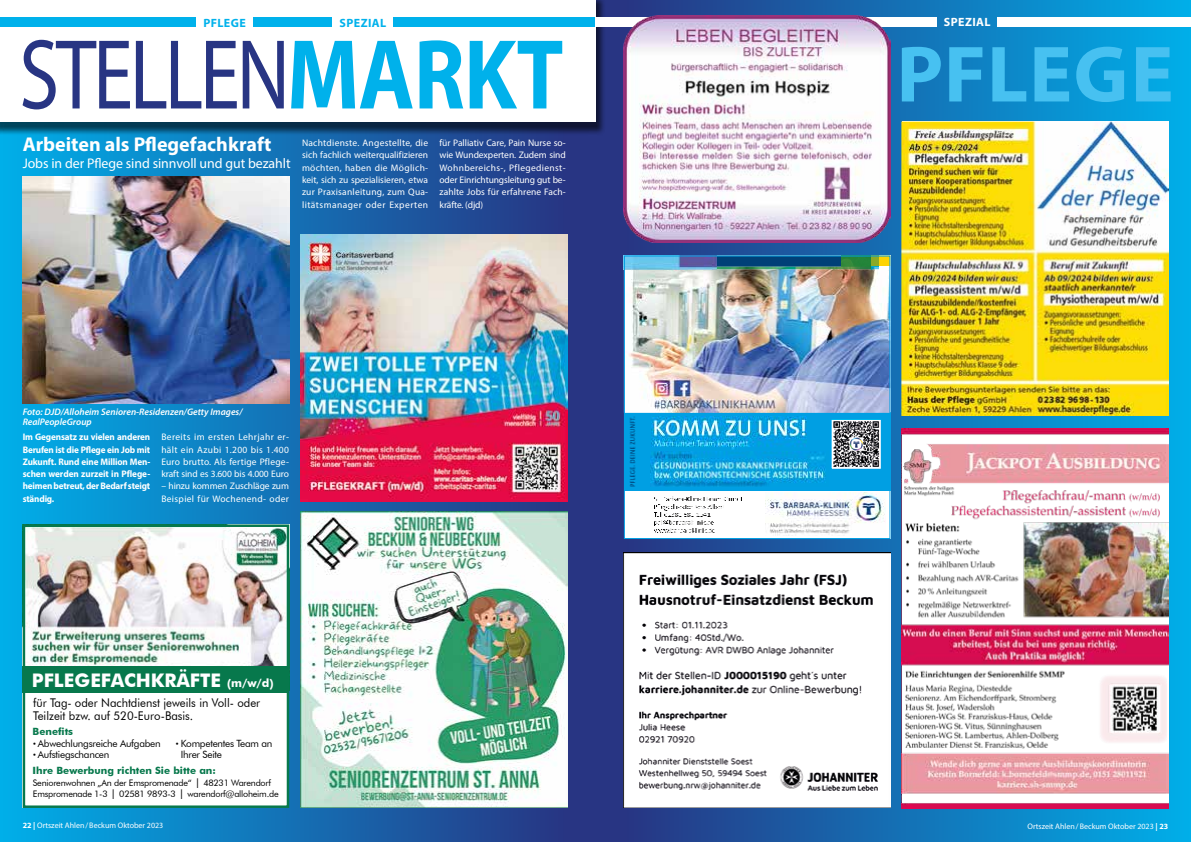
<style>
.page{position:relative;width:1191px;height:842px;background:#fff}
.page>*{position:absolute;margin:0;border:0;box-sizing:border-box;transform-origin:0 0}
.t1{font:100.2px "Myriad Pro";letter-spacing:-.04em;color:#283583;scale:.81 1}
.t2{font:700 80.5px "Myriad Pro";letter-spacing:.01em;color:#47c1f1}
.t3{font:700 20px "Myriad Pro";color:#fff}
.t4{font:700 18.7px "Futura BT";color:#fff}
.t5{font:14px "Myriad Pro";letter-spacing:-.005em;color:#fff}
.t6{font:12px/13px "Futura BT";color:#000;scale:.95 1}
.t7{font:700 12px "Myriad Pro";letter-spacing:.03em;color:#00b1eb}
.t8{font:700 12px "Myriad Pro";letter-spacing:.035em;color:#fff}
.t9{font:10px/11px "Futura BT";letter-spacing:-.025em;color:#000}
.t10{font:700 10px "Futura BT";color:#07784c}
.t11{font:9.5px/12.3px "Myriad Pro";letter-spacing:.015em;color:#fff;text-align:justify}
.t12{font:700 9.5px/12.3px "Myriad Pro";letter-spacing:-.02em;color:#fff;text-align:justify;scale:.96 1}
.t13{font:italic 600 9.5px/10px "Myriad Pro";color:#fff}
.t14{font:9px/11px "Futura BT";letter-spacing:-.025em;color:#000}
.t15{font:8px "Myriad Pro";color:#fff}
.s1{font-weight:700;color:#00b1eb}
.s2{font-size:11.5px}
.s3{font-family:"Myriad Pro";font-weight:900}
.s4{font-size:13.5px}
.s5{font-weight:700}
</style>
<div class="page">
<div style="left:595px;top:0;width:596px;height:842px;background:#283583"></div>
<svg style="left:626px;top:0;width:565px;height:842px;background:#1383c2"></svg>
<div style="left:0;top:0;width:595px;height:842px;background:#283583"></div>
<div style="left:0;top:0;width:564px;height:842px;background:linear-gradient(to right,#00aee8,#293885)"></div>
<div style="left:0;top:0;width:605px;height:136px;background:#000;opacity:.6"></div>
<div style="left:0;top:0;width:595px;height:121px;background:#fff"></div>
<div style="left:0;top:18px;width:196px;height:9px;background:#00b1eb"></div>
<div style="left:393px;top:18px;width:202px;height:9px;background:#00b1eb"></div>
<div style="left:253px;top:18px;width:79px;height:9px;background:#00b1eb"></div>
<img style="left:300px;top:512px;width:267px;height:296px">
<img style="left:300px;top:235px;width:267px;height:266px">
<div style="left:23px;top:524px;width:266px;height:284px;background:#fff"></div>
<img style="left:26px;top:527px;width:260px;height:139px">
<div style="left:23px;top:666px;width:266px;height:27px;background:#07784c"></div>
<div style="left:23px;top:524px;width:266px;height:284px;border:2px solid #07784c"></div>
<img style="left:23px;top:176px;width:266px;height:227px">
<div style="left:624px;top:255px;width:266px;height:284px;background:#fff"></div>
<div style="left:624px;top:412px;width:266px;height:79px;background:#009fe3"></div>
<img style="left:626px;top:269px;width:262px;height:144px">
<img style="left:716px;top:257px;width:155px;height:10px">
<img style="left:765px;top:492px;width:120px;height:43px">
<img style="left:654px;top:496px;width:88px;height:37px">
<img style="left:651px;top:452px;width:175px;height:35px">
<img style="left:651px;top:417px;width:156px;height:32px">
<img style="left:831px;top:419px;width:50px;height:50px">
<img style="left:629px;top:416px;width:7px;height:71px">
<img style="left:716px;top:267px;width:155px;height:2px">
<img style="left:626px;top:257px;width:90px;height:12px">
<svg style="left:871px;top:255px;width:20px;height:14px"></svg>
<div style="left:624px;top:255px;width:266px;height:284px;border:1px solid #009fe3"></div>
<img style="left:902px;top:428px;width:266px;height:380px">
<img style="left:624px;top:553px;width:266px;height:255px">
<div style="left:596px;top:17px;width:204px;height:9px;background:#fff"></div>
<div style="left:997px;top:17px;width:194px;height:9px;background:#fff"></div>
<div style="left:858px;top:17px;width:78px;height:9px;background:#fff"></div>
<img style="left:624px;top:16px;width:266px;height:226px">
<img style="left:901px;top:121px;width:267px;height:294px">
<p class="t7" style="left:204px;top:15px;width:44px">PFLEGE</p>
<p class="t7" style="left:339px;top:15px;width:48px">SPEZIAL</p>
<h1 class="t1" style="left:19px;top:13px;width:673px">STELLEN<span class="s1">MARKT</span></h1>
<p class="t11" style="left:302px;top:137px;width:128px">Nachtdienste. Angestellte, die sich fachlich weiterqualifizieren möchten, haben die Möglich&shy;keit, sich zu spezialisieren, etwa zur Praxisanleitung, zum Qua&shy;litätsmanager oder Experten</p>
<p class="t11" style="left:439px;top:137px;width:128px">für Palliativ Care, Pain Nurse so&shy;wie Wundexperten. Zudem sind Wohnbereichs-, Pflegedienst&shy;oder Einrichtungsleitung gut be&shy;zahlte Jobs für erfahrene Fach&shy;kräfte. (djd)</p>
<h3 class="t3" style="left:23px;top:131px;width:250px">Arbeiten als Pflegefachkraft</h3>
<h3 class="t5" style="left:23px;top:155px;width:269px">Jobs in der Pflege sind sinnvoll und gut bezahlt</h3>
<p class="t13" style="left:23px;top:407px;width:221px">Foto: DJD/Alloheim Senioren-Residenzen/Getty Images/<br>RealPeopleGroup</p>
<p class="t12" style="left:23px;top:431px;width:134px">Im Gegensatz zu vielen anderen Berufen ist die Pflege ein Job mit Zukunft. Rund eine Million Men&shy;schen werden zurzeit in Pflege&shy;heimen betreut, der Bedarf steigt ständig.</p>
<p class="t11" style="left:161px;top:431px;width:129px">Bereits im ersten Lehrjahr er&shy;hält ein Azubi 1.200 bis 1.400<br>Euro brutto. Als fertige Pflege&shy;kraft sind es 3.600 bis 4.000 Euro</p>
<p class="t11" style="left:161px;top:480px;width:129px">– hinzu kommen Zuschläge zum<br>Beispiel für Wochenend- oder</p>
<h3 class="t4" style="left:32px;top:669px;width:243px">PFLEGEFACHKRÄFTE <span class="s2">(m/w/d)</span></h3>
<p class="t6" style="left:33px;top:696px;width:240px">für Tag- oder Nachtdienst jeweils in Voll- oder<br>Teilzeit bzw. auf 520-Euro-Basis.</p>
<p class="t10" style="left:33px;top:726px;width:42px">Benefits</p>
<p class="t9" style="left:33px;top:738px;width:129px"><span class="s3">·</span> Abwechlungsreiche Aufgaben <span class="s3">·</span> Aufstiegschancen</p>
<p class="t9" style="left:181px;top:738px;width:93px;text-indent:-5px"><span class="s3">·</span> Kompetentes Team an<br>Ihrer Seite</p>
<p class="t10" style="left:33px;top:764px;width:185px">Ihre Bewerbung richten Sie bitte an:</p>
<p class="t14" style="left:33px;top:777px;width:247px">Seniorenwohnen „An der Emspromenade“ <span class="s4">I</span> 48231 Warendorf<br>Emspromenade 1-3 <span class="s4">I</span> 02581 9893-3 <span class="s4">I</span> warendorf@alloheim.de</p>
<p class="t15" style="left:23px;top:821px;width:142px"><span class="s5">22 |</span> Ortszeit Ahlen/Beckum Oktober 2023</p>
<p class="t8" style="left:944px;top:14px;width:48px">SPEZIAL</p>
<h2 class="t2" style="left:896px;top:22px;width:279px">PFLEGE</h2>
<p class="t15" style="left:1027px;top:821px;width:142px">Ortszeit Ahlen/Beckum Oktober 2023 <span class="s5">| 23</span></p>
</div>
